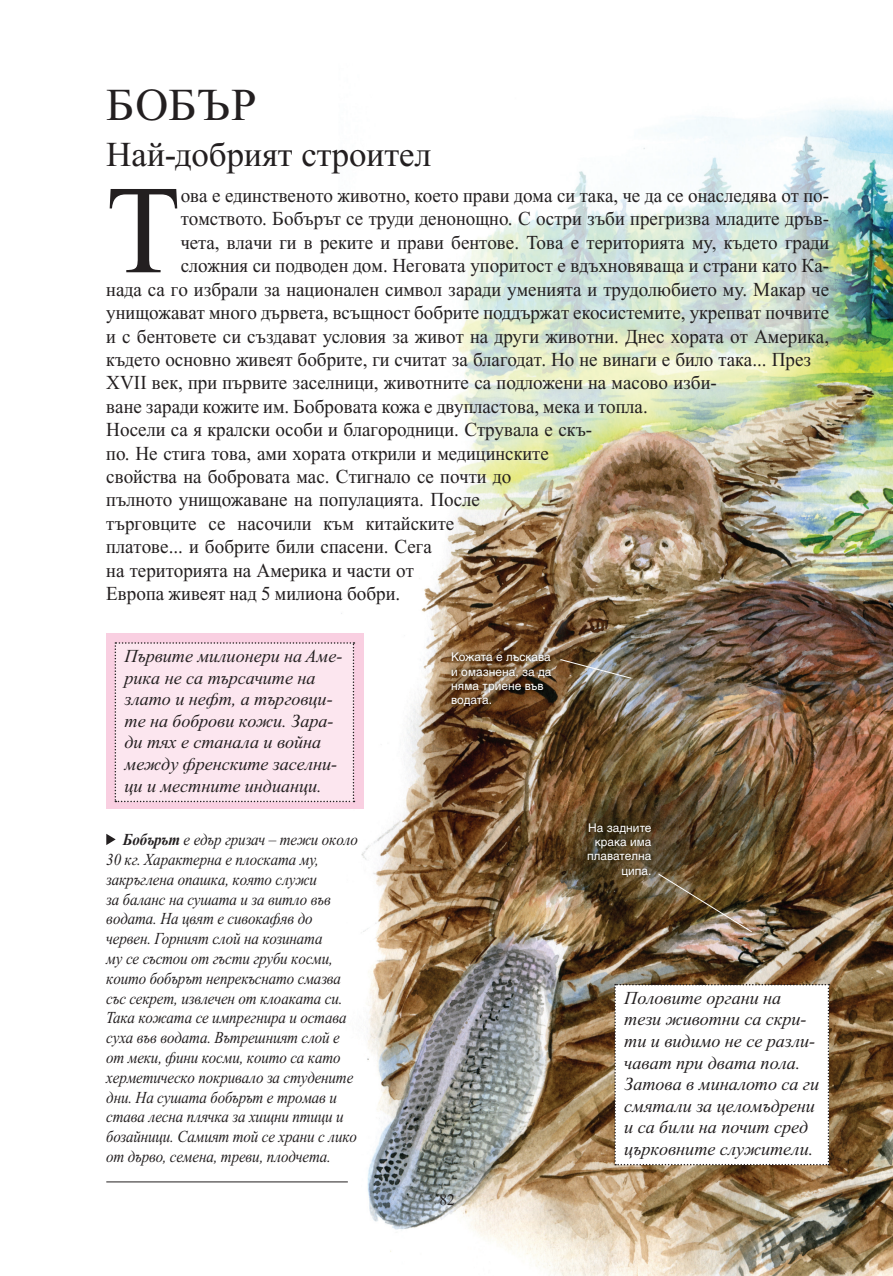
<style>
.page{position:relative;width:893px;height:1276px;background:#fff}
.page>*{position:absolute;margin:0;border:0;box-sizing:border-box;transform-origin:0 0}
.t1{font:124.05px "SP Time";color:#231f20}
.t2{font:45px "SP Time";color:#231f20}
.t3{font:34.5px "SP Time";color:#231f20}
.t4{font:19.5px "SP Time";color:#231f20}
.t5{font:italic 18px/21.6px "SP Time";letter-spacing:-.005em;color:#231f20}
.t6{font:italic 16.5px/19.8px "SP Time";letter-spacing:-.01em;color:#231f20;scale:.9 1}
.t7{font:16.2px "SP Time";color:#231f20;scale:.95 1}
.t8{font:12px "SP Helicon";color:#fff}
.s1{font-weight:700}
</style>
<div class="page">
<img style="left:338px;top:104px;width:555px;height:1172px">
<hr style="left:106px;top:1181px;width:242px;height:1px;background:#231f20">
<svg style="left:614px;top:984px;width:215px;height:181px"></svg>
<div style="left:106px;top:634px;width:258px;height:175px;background:#f9cfe1"></div>
<div style="left:115px;top:642px;width:239px;height:160px;background:#fce6ef"></div>
<svg style="left:106px;top:834px;width:10px;height:11px"></svg>
<img style="left:583px;top:818px;width:73px;height:62px">
<img style="left:447px;top:648px;width:108px;height:62px">
<svg style="left:559px;top:658px;width:73px;height:21px;background:#897e6e"></svg>
<img style="left:657px;top:873px;width:96px;height:60px">
<svg style="left:589px;top:823px;width:7px;height:8px"></svg>
<svg style="left:607px;top:825px;width:6px;height:6px"></svg>
<svg style="left:620px;top:825px;width:12px;height:8px"></svg>
<svg style="left:640px;top:825px;width:11px;height:6px"></svg>
<svg style="left:595px;top:839px;width:12px;height:9px"></svg>
<svg style="left:615px;top:839px;width:5px;height:7px"></svg>
<svg style="left:637px;top:839px;width:7px;height:7px"></svg>
<svg style="left:516px;top:669px;width:12px;height:8px"></svg>
<svg style="left:538px;top:669px;width:6px;height:8px"></svg>
<svg style="left:588px;top:854px;width:63px;height:6px"></svg>
<svg style="left:622px;top:868px;width:28px;height:8px"></svg>
<svg style="left:452px;top:652px;width:99px;height:9px"></svg>
<svg style="left:452px;top:669px;width:56px;height:7px"></svg>
<svg style="left:452px;top:683px;width:91px;height:9px"></svg>
<svg style="left:452px;top:698px;width:39px;height:8px"></svg>
<p class="t2" style="left:106px;top:82px;width:152px">БОБЪР</p>
<p class="t3" style="left:106px;top:136px;width:326px">Най-добрият строител</p>
<p class="t1" style="left:106px;top:166px;width:76px">Т</p>
<p class="t4" style="left:181px;top:185px;width:650px">ова е единственото животно, което прави дома си така, че да се онаследява от по-</p>
<p class="t4" style="left:181px;top:209px;width:650px">томството. Бобърът се труди денонощно. С остри зъби прегризва младите дръв-</p>
<p class="t4" style="left:181px;top:232px;width:650px">чета, влачи ги в реките и прави бентове. Това е територията му, където гради</p>
<p class="t4" style="left:181px;top:256px;width:650px">сложния си подводен дом. Неговата упоритост е вдъхновяваща и страни като Ка-</p>
<p class="t4" style="left:106px;top:279px;width:724px">нада са го избрали за национален символ заради уменията и трудолюбието му. Макар че</p>
<p class="t4" style="left:106px;top:302px;width:724px">унищожават много дървета, всъщност бобрите поддържат екосистемите, укрепват почвите</p>
<p class="t4" style="left:106px;top:326px;width:724px">и с бентовете си създават условия за живот на други животни. Днес хората от Америка,</p>
<p class="t4" style="left:106px;top:349px;width:707px">където основно живеят бобрите, ги считат за благодат. Но не винаги е било така... През</p>
<p class="t4" style="left:106px;top:373px;width:612px">XVII век, при първите заселници, животните са подложени на масово изби-</p>
<p class="t4" style="left:106px;top:396px;width:543px">ване заради кожите им. Бобровата кожа е двупластова, мека и топла.</p>
<p class="t4" style="left:106px;top:419px;width:487px">Носели са я кралски особи и благородници. Струвала е скъ-</p>
<p class="t4" style="left:106px;top:443px;width:444px">по. Не стига това, ами хората открили и медицинските</p>
<p class="t4" style="left:106px;top:466px;width:407px">свойства на бобровата мас. Стигнало се почти до</p>
<p class="t4" style="left:106px;top:490px;width:375px">пълното унищожаване на популацията. После</p>
<p class="t4" style="left:106px;top:513px;width:350px">търговците се насочили към китайските</p>
<p class="t4" style="left:106px;top:536px;width:327px">платове... и бобрите били спасени. Сега</p>
<p class="t4" style="left:106px;top:560px;width:309px">на територията на Америка и части от</p>
<p class="t4" style="left:106px;top:583px;width:296px">Европа живеят над 5 милиона бобри.</p>
<p class="t5" style="left:125px;top:645px;width:219px">Първите милионери на Аме&shy;рика не са търсачите на злато и нефт, а търговци&shy;те на боброви кожи. Зара&shy;ди тях е станала и война между френските заселни&shy;ци и местните индианци.</p>
<p class="t6" style="left:106px;top:830px;width:281px;text-indent:16px"><span class="s1">Бобърът</span> е едър гризач – тежи около 30 кг. Характерна е плоската му, закръглена опашка, която служи<br>за баланс на сушата и за витло във водата. На цвят е сивокафяв до червен. Горният слой на козината<br>му се състои от гъсти груби косми, които бобърът непрекъснато смазва със секрет, извлечен от клоаката си.<br>Така кожата се импрегнира и остава суха във водата. Вътрешният слой е от меки, фини косми, които са като херметическо покривало за студените дни. На сушата бобърът е тромав и става лесна плячка за хищни птици и бозайници. Самият той се храни с лико от дърво, семена, треви, плодчета.</p>
<p class="t8" style="left:509px;top:664px;width:44px">→ → →</p>
<p class="t7" style="left:439px;top:1190px;width:18px">82</p>
<p class="t8" style="left:597px;top:820px;width:44px">→ → ➔</p>
<p class="t8" style="left:607px;top:834px;width:46px">→→ ➔→</p>
<p class="t5" style="left:624px;top:987px;width:196px">Половите органи на тези животни са скри&shy;ти и видимо не се разли&shy;чават при двата пола.<br>Затова в миналото са ги смятали за целомъдрени и са били на почит сред църковните служители.</p>
</div>
